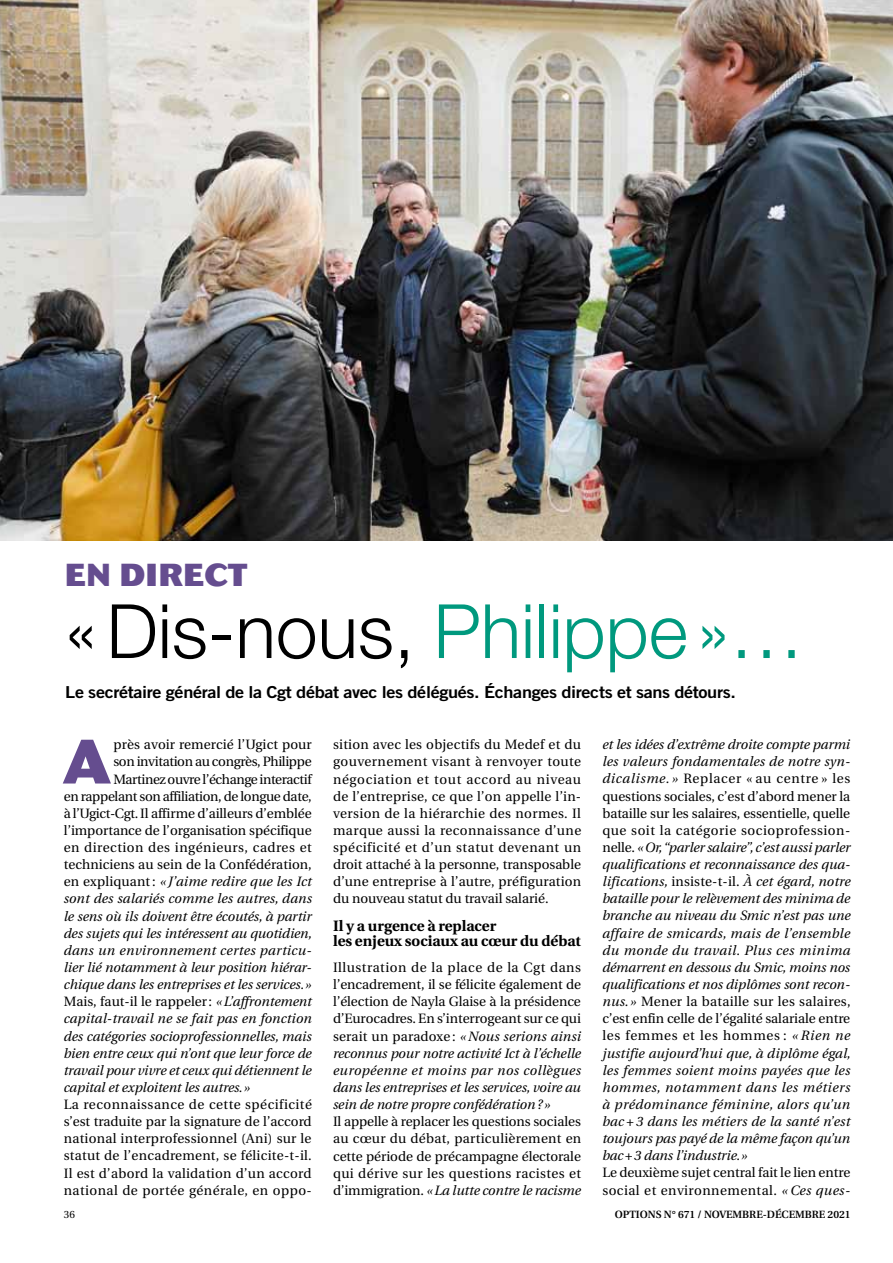
<style>
.page{position:relative;width:893px;height:1263px;background:#fff}
.page>*{position:absolute;margin:0;border:0;box-sizing:border-box;transform-origin:0 0}
.t1{font:300 75px "Helvetica Neue";color:#000}
.t2{font:800 62.1px "Cosmos";color:#654d8f}
.t3{font:800 31.5px "Cosmos";letter-spacing:.035em;color:#654d8f}
.t4{font:16.5px "Trade Gothic Bold Two";letter-spacing:-.02em;color:#000;scale:1.1 1}
.t5{font:700 15px/15px "Utopia";color:#000}
.t6{font:13.5px/17.1px "Utopia";color:#000;text-align:justify}
.t7{font:italic 13.5px/17.1px "Utopia";letter-spacing:-.005em;color:#000;text-align:justify}
.t8{font:13.5px "Utopia";letter-spacing:-.025em;color:#000}
.t9{font:italic 13.5px "Utopia";letter-spacing:.015em;color:#000}
.t10{font:13.5px "Utopia";letter-spacing:.035em;color:#000}
.t11{font:italic 13.5px "Utopia";letter-spacing:.025em;color:#000}
.t12{font:13.5px "Utopia";letter-spacing:-.03em;color:#000}
.t13{font:600 10.5px "Utopia";letter-spacing:-.005em;color:#000}
.t14{font:10.5px "Utopia";color:#000}
.s1{color:#00997e}
.s2{font-style:italic}
.s3{font-style:normal}
</style>
<div class="page">
<img style="left:0;top:0;width:893px;height:540px">
<h3 class="t3" style="left:65px;top:556px;width:183px">EN DIRECT</h3>
<h1 class="t1" style="left:65px;top:585px;width:740px">«Dis-nous, <span class="s1">Philippe»…</span></h1>
<p class="t4" style="left:65px;top:682px;width:611px">Le secrétaire général de la Cgt débat avec les délégués. Échanges directs et sans détours.</p>
<p class="t6" style="left:333px;top:736px;width:250px">sition avec les objectifs du Medef et du gouvernement visant à renvoyer toute négociation et tout accord au niveau de l’entreprise, ce que l’on appelle l’in&shy;version de la hiérarchie des normes. Il marque aussi la reconnaissance d’une spécificité et d’un statut devenant un droit attaché à la personne, transposable d’une entreprise à l’autre, préfiguration du nouveau statut du travail salarié.</p>
<p class="t5" style="left:333px;top:919px;width:250px">Il y a urgence à replacer<br>les enjeux sociaux au cœur du débat</p>
<p class="t6" style="left:333px;top:959px;width:250px">Illustration de la place de la Cgt dans l’encadrement, il se félicite également de l’élection de Nayla Glaise à la présidence d’Eurocadres. En s’interrogeant sur ce qui serait un paradoxe : <span class="s2">«Nous serions ainsi reconnus pour notre activité Ict à l’échelle européenne et moins par nos collègues dans les entreprises et les services, voire au sein de notre propre confédération?»</span></p>
<p class="t6" style="left:333px;top:1113px;width:250px">Il appelle à replacer les questions sociales au cœur du débat, particulièrement en cette période de précampagne électorale qui dérive sur les questions racistes et d’immigration. <span class="s2">«La lutte contre le racisme</span></p>
<p class="t7" style="left:602px;top:736px;width:250px">et les idées d’extrême droite compte parmi les valeurs fondamentales de notre syn&shy;dicalisme. » <span class="s3">Replacer « au centre » les questions sociales, c’est d’abord mener la bataille sur les salaires, essentielle, quelle que soit la catégorie socioprofession&shy;nelle.</span> «Or, “parler salaire”, c’est aussi parler qualifications et reconnaissance des qua&shy;lifications, <span class="s3">insiste-t-il.</span> À cet égard, notre bataille pour le relèvement des minima de branche au niveau du Smic n’est pas une affaire de smicards, mais de l’ensemble du monde du travail. Plus ces minima démarrent en dessous du Smic, moins nos qualifications et nos diplômes sont recon&shy;nus.» <span class="s3">Mener la bataille sur les salaires, c’est enfin celle de l’égalité salariale entre les femmes et les hommes :</span> « Rien ne justifie aujourd’hui que, à diplôme égal, les femmes soient moins payées que les hommes, notamment dans les métiers à prédominance féminine, alors qu’un bac + 3 dans les métiers de la santé n’est toujours pas payé de la même façon qu’un bac+3 dans l’industrie.»</p>
<p class="t6" style="left:602px;top:1164px;width:249px">Le deuxième sujet central fait le lien entre social et environnemental. <span class="s2">« Ces ques-</span></p>
<h2 class="t2" style="left:64px;top:725px;width:48px">A</h2>
<p class="t6" style="left:113px;top:736px;width:200px">près avoir remercié l’Ugict pour</p>
<p class="t8" style="left:113px;top:754px;width:200px">son invitation au congrès, Philippe</p>
<p class="t12" style="left:113px;top:771px;width:200px">Martinez ouvre l’échange interactif</p>
<p class="t8" style="left:64px;top:789px;width:249px">en rappelant son affiliation, de longue date,</p>
<p class="t6" style="left:64px;top:805px;width:249px">à l’Ugict-Cgt. Il affirme d’ailleurs d’emblée</p>
<p class="t6" style="left:64px;top:822px;width:249px">l’importance de l’organisation spécifique</p>
<p class="t10" style="left:64px;top:840px;width:249px">en direction des ingénieurs, cadres et</p>
<p class="t6" style="left:64px;top:856px;width:249px">techniciens au sein de la Confédération,</p>
<p class="t7" style="left:64px;top:873px;width:249px"><span class="s3">en expliquant:</span> « J’aime redire que les Ict</p>
<p class="t9" style="left:64px;top:891px;width:250px">sont des salariés comme les autres, dans</p>
<p class="t7" style="left:64px;top:908px;width:250px">le sens où ils doivent être écoutés, à partir</p>
<p class="t7" style="left:64px;top:925px;width:250px">des sujets qui les intéressent au quotidien,</p>
<p class="t11" style="left:64px;top:943px;width:250px">dans un environnement certes particu-</p>
<p class="t7" style="left:64px;top:959px;width:250px">lier lié notamment à leur position hiérar-</p>
<p class="t7" style="left:64px;top:976px;width:250px">chique dans les entreprises et les services.»</p>
<p class="t6" style="left:64px;top:993px;width:250px">Mais, faut-il le rappeler: <span class="s2">«L’affrontement</span></p>
<p class="t7" style="left:64px;top:1010px;width:250px">capital-travail ne se fait pas en fonction</p>
<p class="t7" style="left:64px;top:1028px;width:249px">des catégories socioprofessionnelles, mais</p>
<p class="t7" style="left:64px;top:1045px;width:249px">bien entre ceux qui n’ont que leur force de</p>
<p class="t7" style="left:64px;top:1062px;width:249px">travail pour vivre et ceux qui détiennent le</p>
<p class="t7" style="left:64px;top:1079px;width:188px">capital et exploitent les autres.»</p>
<p class="t6" style="left:64px;top:1096px;width:250px">La reconnaissance de cette spécificité s’est traduite par la signature de l’accord national interprofessionnel (Ani) sur le statut de l’encadrement, se félicite-t-il.<br>Il est d’abord la validation d’un accord national de portée générale, en oppo-</p>
<p class="t14" style="left:64px;top:1208px;width:13px">36</p>
<p class="t13" style="left:615px;top:1208px;width:237px">OPTIONS N° 671 / NOVEMbre-DÉCEMBRE 2021</p>
</div>
